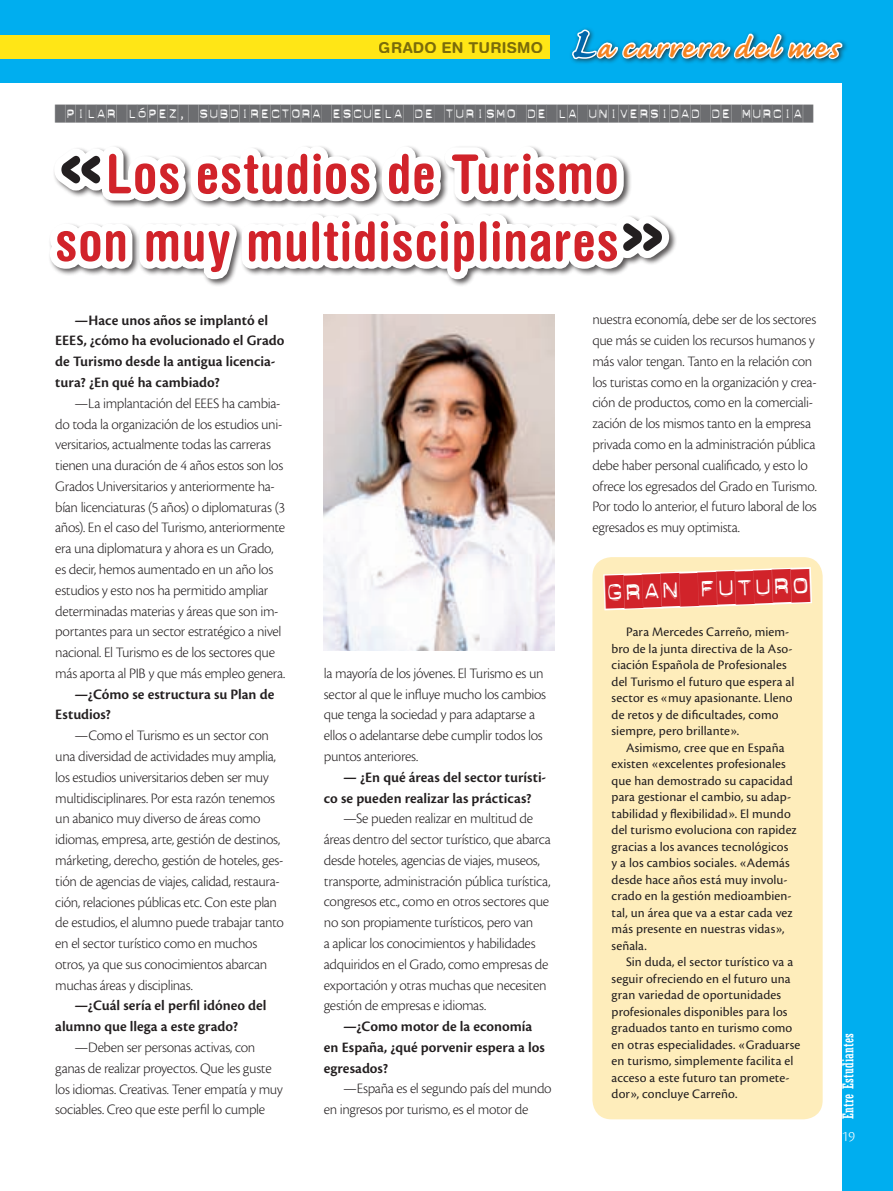
<style>
.page{position:relative;width:893px;height:1191px;background:#fff}
.page>*{position:absolute;margin:0;border:0;box-sizing:border-box;transform-origin:0 0}
.t1{font:700 condensed 54px/67.5px "Helvetica Rounded LT Std";letter-spacing:.01em;color:#d1232a}
.t2{font:700 36px "Caflisch Script Pro";letter-spacing:.095em;color:#f58220}
.t3{font:33px "Dynamoe";color:#d1232a}
.t4{font:18px "Dynamoe";color:#6c6d70}
.t5{font:300 15px/20.7px "Cronos Pro";letter-spacing:-.025em;color:#231f20}
.t6{font:600 15px "Cronos Pro";color:#231f20}
.t7{font:condensed 15px "Rockwell Std";letter-spacing:.01em;color:#fff}
.t8{font:700 15px "Helvetica Rounded LT Std";letter-spacing:.015em;color:#231f20}
.t9{font:300 15px "Cronos Pro";color:#fff}
.t10{font:13.5px "Cronos Pro";letter-spacing:.01em;color:#231f20}
.s1{font-size:54px;color:#0067aa}
.s2{font-stretch:normal;font-size:85.95px;color:#231f20}
</style>
<div class="page">
<svg style="left:49px;top:146px;width:627px;height:140px"></svg>
<div style="left:0;top:0;width:893px;height:83px;background:#00aeef"></div>
<div style="left:842px;top:0;width:51px;height:1191px;background:#00aeef"></div>
<div style="left:0;top:35px;width:549px;height:24px;background:#ffe616"></div>
<div style="left:569px;top:27px;width:280px;height:38px;background:#231f20;opacity:.75"></div>
<svg style="left:572px;top:27px;width:272px;height:38px"></svg>
<div style="left:592px;top:557px;width:231px;height:562px;background:#feedbb;border-radius:19px"></div>
<svg style="left:554px;top:508px;width:260px;height:174px"></svg>
<img style="left:324px;top:314px;width:230px;height:337px">
<p class="t8" style="left:379px;top:38px;width:166px">GRADO EN TURISMO</p>
<p class="t2" style="left:570px;top:29px;width:269px"><span class="s1">L</span>a carrera del mes</p>
<p class="t4" style="left:66px;top:105px;width:12px">PILAR</p>
<p class="t4" style="left:127px;top:105px;width:12px">LÓPE</p>
<p class="t4" style="left:168px;top:105px;width:176px">Z, SUBDIRECTORA ESCUELA</p>
<p class="t4" style="left:414px;top:105px;width:42px">DE TURIS</p>
<p class="t4" style="left:496px;top:105px;width:145px">MO DE LA UNIVERSIDAD</p>
<p class="t4" style="left:711px;top:105px;width:53px">DE MURCIA</p>
<p class="t1" style="left:55px;top:139px;width:614px"><span class="s2">«</span>Los estudios de Turismo son muy multidisciplinares<span class="s2">»</span></p>
<p class="t6" style="left:74px;top:311px;width:195px">—Hace unos años se implantó el</p>
<p class="t6" style="left:55px;top:332px;width:231px">EEES, ¿cómo ha evolucionado el Grado</p>
<p class="t6" style="left:55px;top:353px;width:222px">de Turismo desde la antigua licencia-</p>
<p class="t6" style="left:55px;top:374px;width:166px">tura? ¿En qué ha cambiado?</p>
<p class="t5" style="left:74px;top:393px;width:207px">—La implantación del EEES ha cambia-</p>
<p class="t5" style="left:55px;top:413px;width:229px">do toda la organización de los estudios uni-</p>
<p class="t5" style="left:55px;top:434px;width:217px">versitarios, actualmente todas las carreras</p>
<p class="t5" style="left:55px;top:455px;width:229px">tienen una duración de 4 años estos son los</p>
<p class="t5" style="left:55px;top:476px;width:221px">Grados Universitarios y anteriormente ha-</p>
<p class="t5" style="left:55px;top:496px;width:231px">bían licenciaturas (5 años) o diplomaturas (3</p>
<p class="t5" style="left:55px;top:517px;width:231px">años). En el caso del Turismo, anteriormente</p>
<p class="t5" style="left:55px;top:538px;width:220px">era una diplomatura y ahora es un Grado,</p>
<p class="t5" style="left:55px;top:559px;width:219px">es decir, hemos aumentado en un año los</p>
<p class="t5" style="left:55px;top:579px;width:214px">estudios y esto nos ha permitido ampliar</p>
<p class="t5" style="left:55px;top:600px;width:225px">determinadas materias y áreas que son im-</p>
<p class="t5" style="left:55px;top:621px;width:228px">portantes para un sector estratégico a nivel</p>
<p class="t5" style="left:55px;top:642px;width:221px">nacional. El Turismo es de los sectores que</p>
<p class="t5" style="left:55px;top:663px;width:232px">más aporta al PIB y que más empleo genera.</p>
<p class="t6" style="left:74px;top:685px;width:201px">—¿Cómo se estructura su Plan de</p>
<p class="t6" style="left:55px;top:706px;width:57px">Estudios?</p>
<p class="t5" style="left:74px;top:725px;width:196px">—Como el Turismo es un sector con</p>
<p class="t5" style="left:55px;top:746px;width:222px">una diversidad de actividades muy amplia,</p>
<p class="t5" style="left:55px;top:766px;width:215px">los estudios universitarios deben ser muy</p>
<p class="t5" style="left:55px;top:787px;width:221px">multidisciplinares. Por esta razón tenemos</p>
<p class="t5" style="left:55px;top:808px;width:207px">un abanico muy diverso de áreas como</p>
<p class="t5" style="left:55px;top:829px;width:226px">idiomas, empresa, arte, gestión de destinos,</p>
<p class="t5" style="left:55px;top:850px;width:230px">márketing, derecho, gestión de hoteles, ges-</p>
<p class="t5" style="left:55px;top:870px;width:226px">tión de agencias de viajes, calidad, restaura-</p>
<p class="t5" style="left:55px;top:891px;width:223px">ción, relaciones públicas etc. Con este plan</p>
<p class="t5" style="left:55px;top:912px;width:230px">de estudios, el alumno puede trabajar tanto</p>
<p class="t5" style="left:55px;top:933px;width:203px">en el sector turístico como en muchos</p>
<p class="t5" style="left:55px;top:953px;width:214px">otros, ya que sus conocimientos abarcan</p>
<p class="t5" style="left:55px;top:974px;width:139px">muchas áreas y disciplinas.</p>
<p class="t6" style="left:74px;top:997px;width:194px">—¿Cuál sería el perfil idóneo del</p>
<p class="t6" style="left:55px;top:1018px;width:184px">alumno que llega a este grado?</p>
<p class="t5" style="left:74px;top:1037px;width:182px">—Deben ser personas activas, con</p>
<p class="t5" style="left:55px;top:1057px;width:218px">ganas de realizar proyectos. Que les guste</p>
<p class="t5" style="left:55px;top:1078px;width:229px">los idiomas. Creativas. Tener empatía y muy</p>
<p class="t5" style="left:55px;top:1099px;width:211px">sociables. Creo que este perfil lo cumple</p>
<p class="t5" style="left:324px;top:662px;width:224px">la mayoría de los jóvenes. El Turismo es un sector al que le influye mucho los cambios que tenga la sociedad y para adaptarse a ellos o adelantarse debe cumplir todos los puntos anteriores.</p>
<p class="t6" style="left:343px;top:768px;width:205px">— ¿En qué áreas del sector turísti-</p>
<p class="t6" style="left:324px;top:789px;width:209px">co se pueden realizar las prácticas?</p>
<p class="t5" style="left:343px;top:808px;width:191px">—Se pueden realizar en multitud de</p>
<p class="t5" style="left:324px;top:829px;width:229px">áreas dentro del sector turístico, que abarca</p>
<p class="t5" style="left:324px;top:849px;width:218px">desde hoteles, agencias de viajes, museos,</p>
<p class="t5" style="left:324px;top:870px;width:228px">transporte, administración pública turística,</p>
<p class="t5" style="left:324px;top:891px;width:227px">congresos etc., como en otros sectores que</p>
<p class="t5" style="left:324px;top:912px;width:211px">no son propiamente turísticos, pero van</p>
<p class="t5" style="left:324px;top:933px;width:213px">a aplicar los conocimientos y habilidades</p>
<p class="t5" style="left:324px;top:953px;width:226px">adquiridos en el Grado, como empresas de</p>
<p class="t5" style="left:324px;top:974px;width:224px">exportación y otras muchas que necesiten</p>
<p class="t5" style="left:324px;top:995px;width:164px">gestión de empresas e idiomas.</p>
<p class="t6" style="left:343px;top:1017px;width:191px">—¿Como motor de la economía</p>
<p class="t6" style="left:324px;top:1038px;width:222px">en España, ¿qué porvenir espera a los</p>
<p class="t6" style="left:324px;top:1059px;width:66px">egresados?</p>
<p class="t5" style="left:343px;top:1078px;width:210px">—España es el segundo país del mundo</p>
<p class="t5" style="left:324px;top:1099px;width:206px">en ingresos por turismo, es el motor de</p>
<p class="t5" style="left:592px;top:309px;width:226px">nuestra economía, debe ser de los sectores que más se cuiden los recursos humanos y más valor tengan. Tanto en la relación con los turistas como en la organización y crea&shy;ción de productos, como en la comerciali&shy;zación de los mismos tanto en la empresa privada como en la administración pública debe haber personal cualificado, y esto lo ofrece los egresados del Grado en Turismo.<br>Por todo lo anterior, el futuro laboral de los egresados es muy optimista.</p>
<p class="t3" style="left:605px;top:576px;width:206px;rotate:-2deg">GRAN FUTURO</p>
<p class="t10" style="left:626px;top:624px;width:165px">Para Mercedes Carreño, miem-</p>
<p class="t10" style="left:612px;top:641px;width:183px">bro de la junta directiva de la Aso-</p>
<p class="t10" style="left:612px;top:657px;width:177px">ciación Española de Profesionales</p>
<p class="t10" style="left:612px;top:674px;width:184px">del Turismo el futuro que espera al</p>
<p class="t10" style="left:612px;top:690px;width:183px">sector es «muy apasionante. Lleno</p>
<p class="t10" style="left:612px;top:707px;width:168px">de retos y de dificultades, como</p>
<p class="t10" style="left:612px;top:723px;width:129px">siempre, pero brillante».</p>
<p class="t10" style="left:626px;top:740px;width:160px">Asimismo, cree que en España</p>
<p class="t10" style="left:612px;top:756px;width:176px">existen «excelentes profesionales</p>
<p class="t10" style="left:612px;top:773px;width:183px">que han demostrado su capacidad</p>
<p class="t10" style="left:612px;top:789px;width:181px">para gestionar el cambio, su adap-</p>
<p class="t10" style="left:612px;top:806px;width:181px">tabilidad y flexibilidad». El mundo</p>
<p class="t10" style="left:612px;top:822px;width:187px">del turismo evoluciona con rapidez</p>
<p class="t10" style="left:612px;top:839px;width:178px">gracias a los avances tecnológicos</p>
<p class="t10" style="left:612px;top:855px;width:180px">y a los cambios sociales. «Además</p>
<p class="t10" style="left:612px;top:872px;width:177px">desde hace años está muy involu-</p>
<p class="t10" style="left:612px;top:888px;width:181px">crado en la gestión medioambien-</p>
<p class="t10" style="left:612px;top:905px;width:183px">tal, un área que va a estar cada vez</p>
<p class="t10" style="left:612px;top:921px;width:174px">más presente en nuestras vidas»,</p>
<p class="t10" style="left:612px;top:938px;width:37px">señala.</p>
<p class="t10" style="left:626px;top:954px;width:169px">Sin duda, el sector turístico va a</p>
<p class="t10" style="left:612px;top:971px;width:180px">seguir ofreciendo en el futuro una</p>
<p class="t10" style="left:612px;top:987px;width:171px">gran variedad de oportunidades</p>
<p class="t10" style="left:612px;top:1004px;width:177px">profesionales disponibles para los</p>
<p class="t10" style="left:612px;top:1020px;width:182px">graduados tanto en turismo como</p>
<p class="t10" style="left:612px;top:1037px;width:190px">en otras especialidades. «Graduarse</p>
<p class="t10" style="left:612px;top:1053px;width:183px">en turismo, simplemente facilita el</p>
<p class="t10" style="left:612px;top:1070px;width:180px">acceso a este futuro tan promete-</p>
<p class="t10" style="left:612px;top:1086px;width:127px">dor», concluye Carreño.</p>
<p class="t7" style="left:839px;top:1119px;width:88px;rotate:-90deg">Entre Estudiantes</p>
<p class="t9" style="left:842px;top:1127px;width:15px">19</p>
</div>
